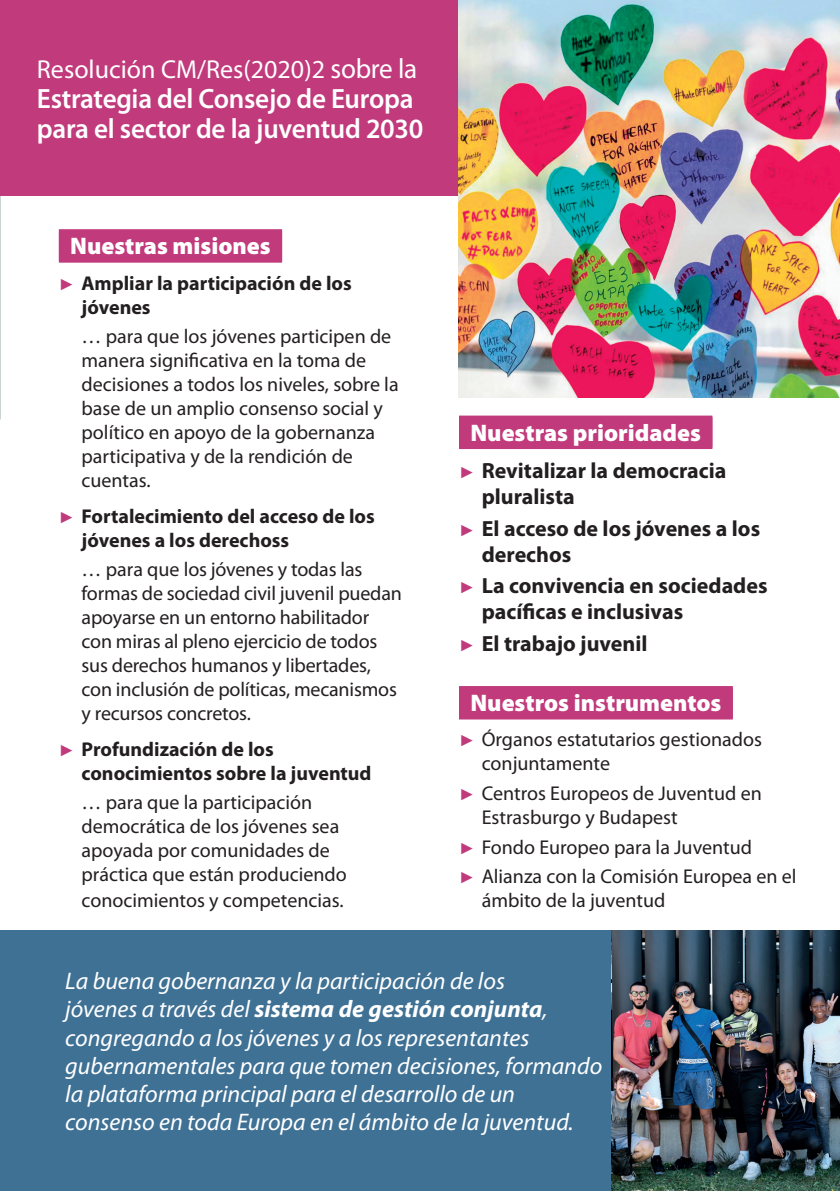
<style>
.page{position:relative;width:840px;height:1191px;background:#fff}
.page>*{position:absolute;margin:0;border:0;box-sizing:border-box;transform-origin:0 0}
.t1{font:600 28px/30px "Myriad Pro";letter-spacing:-.01em;color:#fff}
.t2{font:26px "Myriad Pro";color:#fff}
.t3{font:italic 24px/28px "Myriad Pro";color:#fff}
.t4{font:900 24px "Myriad Pro";color:#fff}
.t5{font:700 22px/26px "Myriad Pro";color:#231f20}
.t6{font:20px/24px "Myriad Pro";color:#231f20}
.t7{font:700 20px/24px "Myriad Pro";color:#231f20}
.s1{font-size:28px}
.s2{font-family:"Arial";font-weight:400;font-size:16px;color:#c13a7c}
.s3{font-family:"Arial";font-size:16px;color:#c13a7c}
.s4{font-weight:700}
</style>
<div class="page">
<div style="left:0;top:930px;width:611px;height:261px;background:#3f7195"></div>
<div style="left:0;top:0;width:839px;height:196px;background:#c13a7c"></div>
<div style="left:59px;top:231px;width:223px;height:32px;background:#c13a7c"></div>
<div style="left:59px;top:229px;width:223px;height:32px;background:#c13a7c"></div>
<div style="left:459px;top:417px;width:253px;height:32px;background:#c13a7c"></div>
<div style="left:459px;top:415px;width:253px;height:32px;background:#c13a7c"></div>
<div style="left:459px;top:687px;width:273px;height:32px;background:#c13a7c"></div>
<div style="left:459px;top:686px;width:273px;height:32px;background:#c13a7c"></div>
<img style="left:458px;top:0;width:381px;height:397px">
<img style="left:611px;top:930px;width:228px;height:261px">
<h2 class="t2" style="left:37px;top:54px;width:382px">Resolución CM/Res(2020)2 <span class="s1">sobre la</span></h2>
<h1 class="t1" style="left:37px;top:83px;width:388px">Estrategia del Consejo de Europa para el sector de la juventud 2030</h1>
<p class="t4" style="left:70px;top:230px;width:202px">Nuestras misiones</p>
<p class="t7" style="left:81px;top:270px;width:271px;text-indent:-23px"><span class="s2">►</span> Ampliar la participación de los jóvenes</p>
<p class="t6" style="left:81px;top:324px;width:318px">… para que los jóvenes participen de manera significativa en la toma de decisiones a todos los niveles, sobre la base de un amplio consenso social y político en apoyo de la gobernanza participativa y de la rendición de cuentas.</p>
<p class="t7" style="left:81px;top:503px;width:294px;text-indent:-23px"><span class="s2">►</span> Fortalecimiento del acceso de los jóvenes a los derechoss</p>
<p class="t6" style="left:81px;top:557px;width:321px">… para que los jóvenes y todas las formas de sociedad civil juvenil puedan apoyarse en un entorno habilitador con miras al pleno ejercicio de todos sus derechos humanos y libertades, con inclusión de políticas, mecanismos y recursos concretos.</p>
<p class="t7" style="left:81px;top:736px;width:291px;text-indent:-23px"><span class="s2">►</span> Profundización de los conocimientos sobre la juventud</p>
<p class="t6" style="left:81px;top:790px;width:266px">… para que la participación democrática de los jóvenes sea apoyada por comunidades de práctica que están produciendo</p>
<p class="t6" style="left:81px;top:888px;width:263px">conocimientos y competencias.</p>
<p class="t4" style="left:470px;top:416px;width:232px">Nuestras prioridades</p>
<p class="t5" style="left:481px;top:457px;width:246px;text-indent:-23px"><span class="s2">►</span> Revitalizar la democracia pluralista</p>
<p class="t5" style="left:481px;top:514px;width:280px;text-indent:-23px"><span class="s2">►</span> El acceso de los jóvenes a los derechos</p>
<p class="t5" style="left:481px;top:572px;width:287px;text-indent:-23px"><span class="s2">►</span> La convivencia en sociedades pacíficas e inclusivas</p>
<p class="t5" style="left:458px;top:630px;width:190px"><span class="s2">►</span> El trabajo juvenil</p>
<p class="t4" style="left:470px;top:687px;width:252px">Nuestros instrumentos</p>
<p class="t6" style="left:481px;top:727px;width:281px;text-indent:-23px"><span class="s3">►</span> Órganos estatutarios gestionados conjuntamente</p>
<p class="t6" style="left:481px;top:781px;width:281px;text-indent:-23px"><span class="s3">►</span> Centros Europeos de Juventud en<br>Estrasburgo y Budapest</p>
<p class="t6" style="left:458px;top:832px;width:339px;line-height:29.6px"><span class="s3">►</span> Fondo Europeo para la Juventud<br><span class="s3">►</span> Alianza con la Comisión Europea en el</p>
<p class="t6" style="left:481px;top:888px;width:185px">ámbito de la juventud</p>
<p class="t3" style="left:65px;top:967px;width:538px">La buena gobernanza y la participación de los<br>jóvenes a través del <span class="s4">sistema de gestión conjunta</span>, congregando a los jóvenes y a los representantes gubernamentales para que tomen decisiones, formando la plataforma principal para el desarrollo de un consenso en toda Europa en el ámbito de la juventud.</p>
</div>
